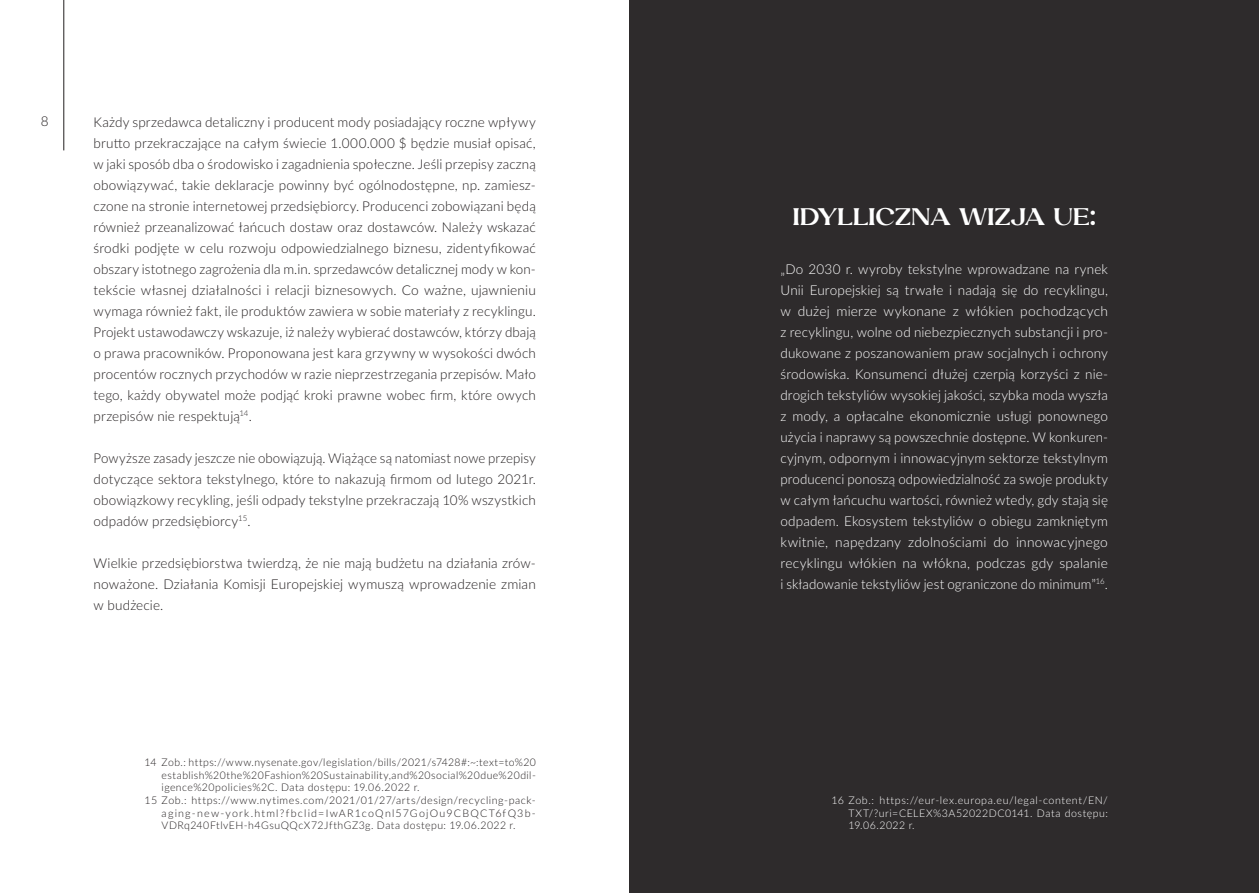
<style>
.page{position:relative;width:1259px;height:893px;background:#fff}
.page>*{position:absolute;margin:0;border:0;box-sizing:border-box;transform-origin:0 0}
.wyroznik{font:500 24px "Laviossa";color:#fff}
._27_akapit_P4_GLOWNY{font:300 13.5px/21px "Lato";letter-spacing:.01em;color:#231f20;text-align:justify}
._27_akapit_P6{font:300 13.5px/21px "Lato";letter-spacing:.005em;color:#fff;text-align:justify}
.footnotes{font:300 10.5px/12.6px "Lato";letter-spacing:.045em;color:#231f20;text-align:justify}
.footnotes-2{font:300 10.5px/12.6px "Lato";letter-spacing:.045em;color:#fff;text-align:justify}
</style>
<div class="page">
<hr style="left:63px;top:0;width:1px;height:150px;background:#231f20">
<div style="left:629px;top:0;width:630px;height:893px;background:#2e2b2c"></div>
<p class="_27_akapit_P4_GLOWNY" style="left:41px;top:111px;width:9px">8</p>
<p class="_27_akapit_P4_GLOWNY" style="left:94px;top:111px;width:444px">Każdy sprzedawca detaliczny i producent mody posiadający roczne wpływy brutto przekraczające na całym świecie 1.000.000 $ będzie musiał opisać, w jaki sposób dba o środowisko i zagadnienia społeczne. Jeśli przepisy zaczną obowiązywać, takie deklaracje powinny być ogólnodostępne, np. zamiesz&shy;czone na stronie internetowej przedsiębiorcy. Producenci zobowiązani będą również przeanalizować łańcuch dostaw oraz dostawców. Należy wskazać środki podjęte w celu rozwoju odpowiedzialnego biznesu, zidentyfikować obszary istotnego zagrożenia dla m.in. sprzedawców detalicznej mody w kon&shy;tekście własnej działalności i relacji biznesowych. Co ważne, ujawnieniu wymaga również fakt, ile produktów zawiera w sobie materiały z recyklingu.<br>Projekt ustawodawczy wskazuje, iż należy wybierać dostawców, którzy dbają o prawa pracowników. Proponowana jest kara grzywny w wysokości dwóch procentów rocznych przychodów w razie nieprzestrzegania przepisów. Mało tego, każdy obywatel może podjąć kroki prawne wobec firm, które owych przepisów nie respektują<sup>14</sup>.</p>
<p class="_27_akapit_P4_GLOWNY" style="left:94px;top:447px;width:444px">Powyższe zasady jeszcze nie obowiązują. Wiążące są natomiast nowe przepisy dotyczące sektora tekstylnego, które to nakazują firmom od lutego 2021r. obowiązkowy recykling, jeśli odpady tekstylne przekraczają 10% wszystkich odpadów przedsiębiorcy<sup>15</sup>.</p>
<p class="_27_akapit_P4_GLOWNY" style="left:94px;top:552px;width:444px">Wielkie przedsiębiorstwa twierdzą, że nie mają budżetu na działania zrów&shy;noważone. Działania Komisji Europejskiej wymuszą wprowadzenie zmian w budżecie.</p>
<p class="footnotes" style="left:162px;top:756px;width:376px;text-indent:-17px">14 Zob.: https://www.nysenate.gov/legislation/bills/2021/s7428#:~:text=to%20 establish%20the%20Fashion%20Sustainability,and%20social%20due%20dil&shy;igence%20policies%2C. Data dostępu: 19.06.2022 r.</p>
<p class="footnotes" style="left:162px;top:793px;width:376px;text-indent:-17px">15 Zob.: https://www.nytimes.com/2021/01/27/arts/design/recycling-pack&shy;aging-new-york.html?fbclid=IwAR1coQnl57GojOu9CBQCT6fQ3b-VDRq240FtlvEH-h4GsuQQcX72JfthGZ3g. Data dostępu: 19.06.2022 r.</p>
<p class="wyroznik" style="left:792px;top:200px;width:305px">IDYLLICZNA WIZJA UE:</p>
<p class="_27_akapit_P6" style="left:780px;top:258px;width:329px">„Do 2030 r. wyroby tekstylne wprowadzane na rynek Unii Europejskiej są trwałe i nadają się do recyklingu, w dużej mierze wykonane z włókien pochodzących z recyklingu, wolne od niebezpiecznych substancji i pro&shy;dukowane z poszanowaniem praw socjalnych i ochrony środowiska. Konsumenci dłużej czerpią korzyści z nie&shy;drogich tekstyliów wysokiej jakości, szybka moda wyszła z mody, a opłacalne ekonomicznie usługi ponownego użycia i naprawy są powszechnie dostępne. W konkuren&shy;cyjnym, odpornym i innowacyjnym sektorze tekstylnym producenci ponoszą odpowiedzialność za swoje produkty w całym łańcuchu wartości, również wtedy, gdy stają się odpadem. Ekosystem tekstyliów o obiegu zamkniętym kwitnie, napędzany zdolnościami do innowacyjnego recyklingu włókien na włókna, podczas gdy spalanie i składowanie tekstyliów jest ograniczone do minimum”<sup>16</sup>.</p>
<p class="footnotes-2" style="left:848px;top:793px;width:261px;text-indent:-17px">16 Zob.: https://eur-lex.europa.eu/legal-content/EN/ TXT/?uri=CELEX%3A52022DC0141. Data dostępu:<br>19.06.2022 r.</p>
</div>
